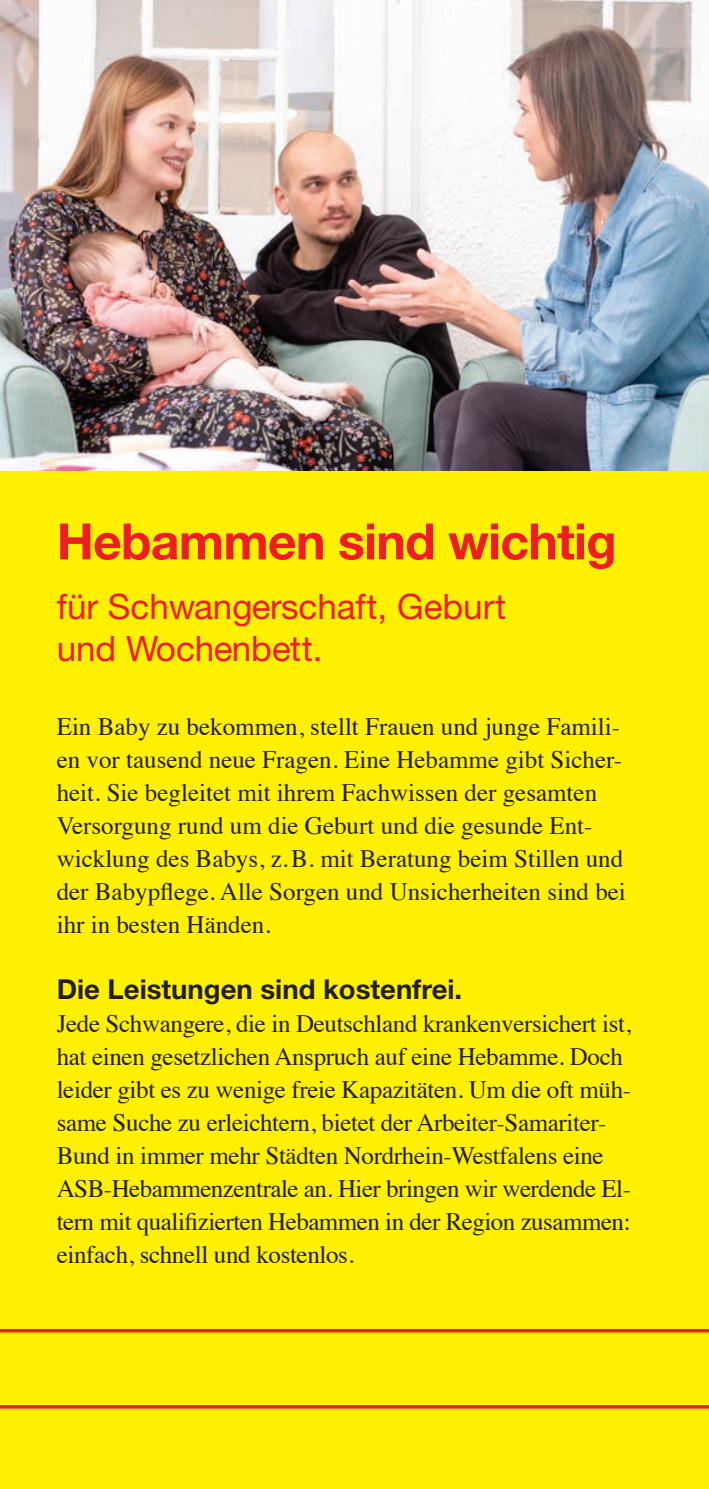
<style>
.page{position:relative;width:709px;height:1489px;background:#fff}
.page>*{position:absolute;margin:0;border:0;box-sizing:border-box;transform-origin:0 0}
.t1{font:700 50px "Helvetica Neue";letter-spacing:-.015em;color:#ee1d23}
.t2{font:35px/42px "Helvetica Neue";color:#ee1d23}
.t3{font:700 27.5px "Helvetica Neue";color:#231f20}
.t4{font:25px/33px "Times";letter-spacing:-.015em;color:#231f20}
</style>
<div class="page">
<div style="left:0;top:470px;width:709px;height:1018px;background:#fff101"></div>
<svg style="left:0;top:1328px;width:709px;height:80px"></svg>
<img style="left:0;top:0;width:709px;height:470px">
<h1 class="t1" style="left:57px;top:510px;width:561px">Hebammen sind wichtig</h1>
<h2 class="t2" style="left:57px;top:585px;width:451px">für Schwangerschaft, Geburt und Wochenbett.</h2>
<p class="t4" style="left:57px;top:707px;width:570px">Ein Baby zu bekommen, stellt Frauen und junge Famili&shy;en vor tausend neue Fragen. Eine Hebamme gibt Sicher&shy;heit. Sie begleitet mit ihrem Fachwissen der gesamten Versorgung rund um die Geburt und die gesunde Ent&shy;wicklung des Babys, z. B. mit Beratung beim Stillen und der Babypflege. Alle Sorgen und Unsicherheiten sind bei ihr in besten Händen.</p>
<p class="t3" style="left:57px;top:972px;width:407px">Die Leistungen sind kostenfrei.</p>
<p class="t4" style="left:57px;top:1004px;width:576px">Jede Schwangere, die in Deutschland krankenversichert ist, hat einen gesetzlichen Anspruch auf eine Hebamme. Doch leider gibt es zu wenige freie Kapazitäten. Um die oft müh&shy;same Suche zu erleichtern, bietet der Arbeiter-Samariter-Bund in immer mehr Städten Nordrhein-Westfalens eine ASB-Hebammenzentrale an. Hier bringen wir werdende El&shy;tern mit qualifizierten Hebammen in der Region zusammen: einfach, schnell und kostenlos.</p>
</div>
